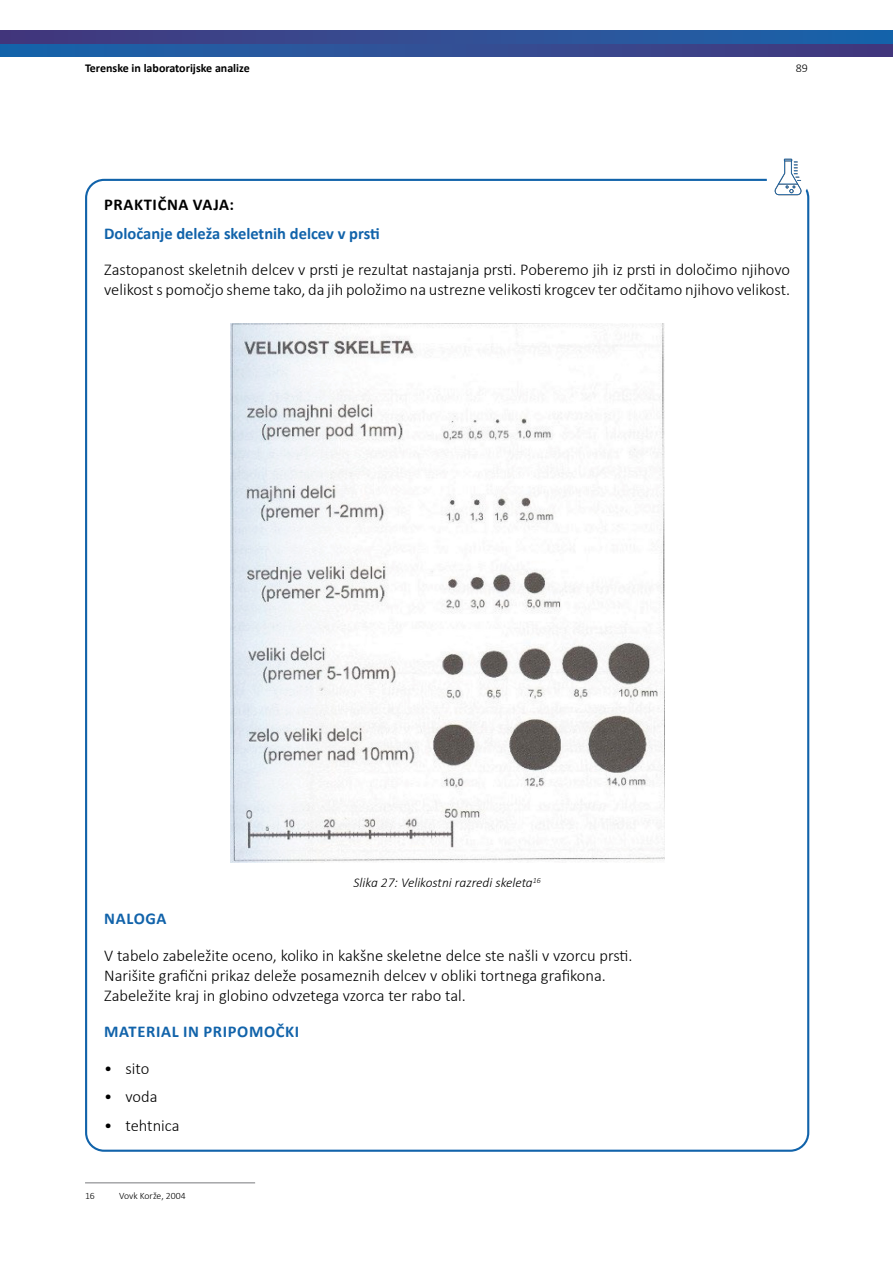
<style>
.page{position:relative;width:893px;height:1263px;background:#fff}
.page>*{position:absolute;margin:0;border:0;box-sizing:border-box;transform-origin:0 0}
.t1{font:300 16.5px/19.8px "Calibri";color:#000}
.t2{font:700 16.5px "Calibri";color:#1163aa}
.t3{font:700 16.5px "Calibri";letter-spacing:.04em;color:#1163aa}
.t4{font:700 16.5px "Calibri";letter-spacing:.04em;color:#000}
.t5{font:italic 300 13.5px "Calibri";color:#000}
.t6{font:700 12px "Calibri";color:#000}
.t7{font:300 12px "Calibri";color:#000}
.t8{font:300 9.75px "Calibri";color:#000}
</style>
<div class="page">
<svg style="left:0;top:44px;width:893px;height:12px;background:#2f4e94"></svg>
<svg style="left:0;top:31px;width:893px;height:13px;background:#304d93"></svg>
<img style="left:230px;top:323px;width:434px;height:539px">
<svg style="left:775px;top:159px;width:26px;height:36px"></svg>
<hr style="left:85px;top:1182px;width:170px;height:1px;background:#808285">
<p class="t6" style="left:85px;top:60px;width:166px">Terenske in laboratorijske analize</p>
<p class="t7" style="left:796px;top:61px;width:14px">89</p>
<p class="t4" style="left:104px;top:193px;width:131px">PRAKTIČNA VAJA:</p>
<p class="t2" style="left:104px;top:221px;width:277px">Določanje deleža skeletnih delcev v prsti</p>
<p class="t1" style="left:104px;top:260px;width:687px">Zastopanost skeletnih delcev v prsti je rezultat nastajanja prsti. Poberemo jih iz prsti in določimo njihovo velikost s pomočjo sheme tako, da jih položimo na ustrezne velikosti krogcev ter odčitamo njihovo velikost.</p>
<p class="t5" style="left:354px;top:874px;width:189px">Slika 27: Velikostni razredi skeleta<sup>16</sup></p>
<p class="t2" style="left:104px;top:907px;width:64px">NALOGA</p>
<p class="t1" style="left:104px;top:945px;width:530px">V tabelo zabeležite oceno, koliko in kakšne skeletne delce ste našli v vzorcu prsti.<br>Narišite grafični prikaz deleže posameznih delcev v obliki tortnega grafikona.<br>Zabeležite kraj in globino odvzetega vzorca ter rabo tal.</p>
<p class="t3" style="left:104px;top:1020px;width:197px">MATERIAL IN PRIPOMOČKI</p>
<p class="t1" style="left:104px;top:1058px;width:47px">• sito</p>
<p class="t1" style="left:104px;top:1087px;width:55px">• voda</p>
<p class="t1" style="left:104px;top:1115px;width:77px">• tehtnica</p>
<p class="t8" style="left:85px;top:1190px;width:11px">16</p>
<p class="t8" style="left:119px;top:1190px;width:68px">Vovk Korže, 2004</p>
</div>
